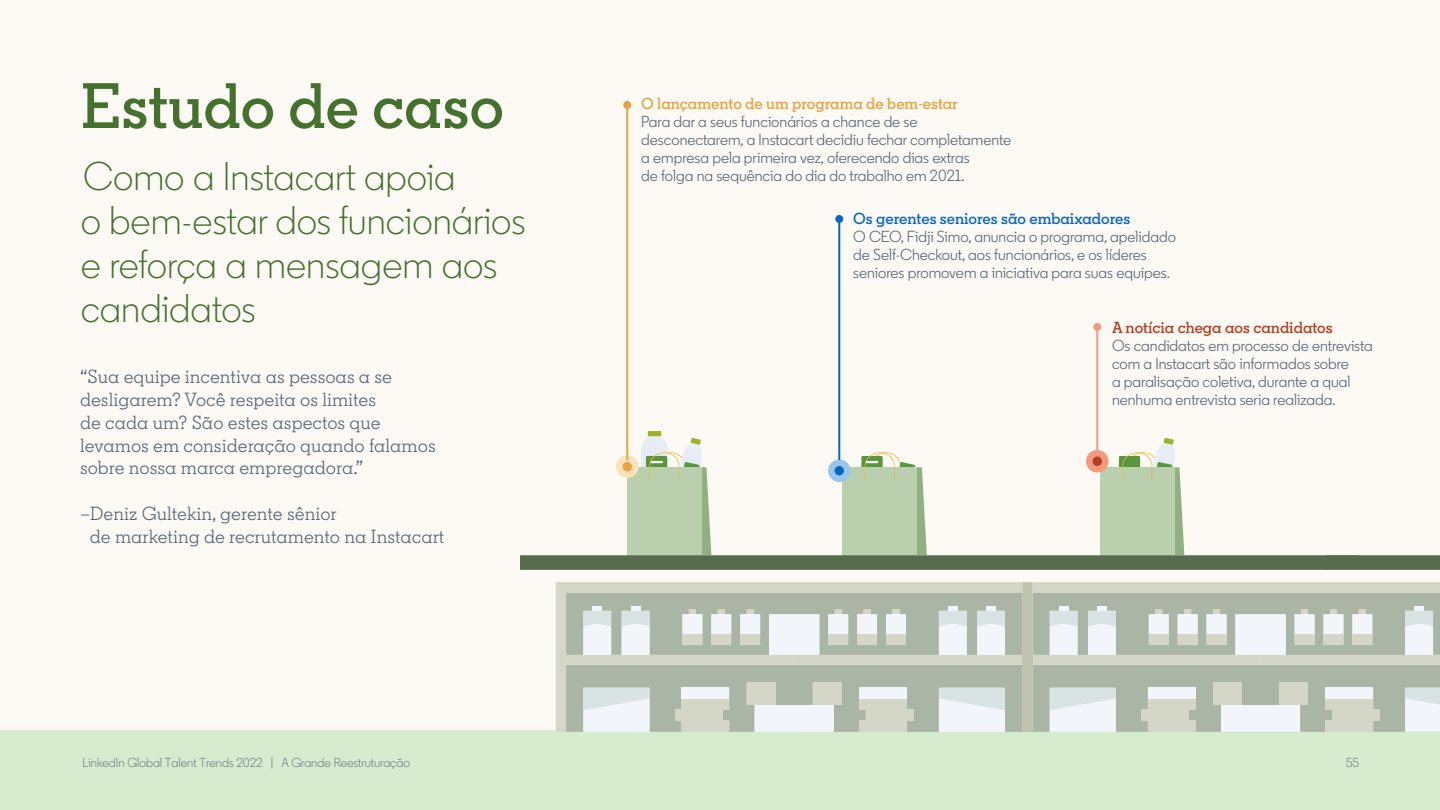
<style>
.page{position:relative;width:1440px;height:810px;background:#fdfaf5}
.page>*{position:absolute;margin:0;border:0;box-sizing:border-box;transform-origin:0 0}
.t1{font:600 64px "Community Slab";color:#44712e}
.t2{font:300 40px/44px "Community";color:#44712e}
.t3{font:19px/22.8px "Community Slab";color:#56687a}
.t4{font:16px/18px "Community";color:#56687a}
.t5{font:600 16px "Community Slab";color:#e7a33e}
.t6{font:600 16px "Community Slab";color:#0a66c2}
.t7{font:600 16px "Community Slab";color:#b24020}
.t8{font:300 13px "Community";color:#56687a}
</style>
<div class="page">
<div style="left:0;top:730px;width:1440px;height:80px;background:#d7ebce"></div>
<div style="left:648px;top:431px;width:13px;height:5px;background:#9eb32b"></div>
<svg style="left:556px;top:582px;width:10px;height:150px"></svg>
<svg style="left:566px;top:582px;width:874px;height:150px"></svg>
<svg style="left:520px;top:434px;width:920px;height:136px"></svg>
<div style="left:616px;top:455px;width:23px;height:23px;background:#fce2ba;border-radius:50%"></div>
<div style="left:623px;top:462px;width:9px;height:9px;background:#e7a33e;border-radius:50%"></div>
<div style="left:828px;top:459px;width:23px;height:23px;background:#99c7eb;border-radius:50%"></div>
<div style="left:835px;top:466px;width:9px;height:9px;background:#0a66c2;border-radius:50%"></div>
<div style="left:1086px;top:450px;width:23px;height:23px;background:#f5987e;border-radius:50%"></div>
<div style="left:1093px;top:457px;width:9px;height:9px;background:#b24020;border-radius:50%"></div>
<hr style="left:626px;top:105px;width:2px;height:355px;background:#e7a33e">
<div style="left:623px;top:101px;width:8px;height:8px;background:#e7a33e;border-radius:50%"></div>
<hr style="left:838px;top:219px;width:2px;height:241px;background:#0a66c2">
<div style="left:835px;top:215px;width:8px;height:8px;background:#0a66c2;border-radius:50%"></div>
<hr style="left:1096px;top:327px;width:2px;height:128px;background:#f5987e">
<div style="left:1093px;top:323px;width:8px;height:8px;background:#f5987e;border-radius:50%"></div>
<p class="t1" style="left:80px;top:66px;width:425px">Estudo de caso</p>
<p class="t2" style="left:81px;top:154px;width:446px">Como a Instacart apoia<br>o bem-estar dos funcionários e reforça a mensagem aos candidatos</p>
<p class="t3" style="left:80px;top:365px;width:357px">“Sua equipe incentiva as pessoas a se desligarem? Você respeita os limites<br>de cada um? São estes aspectos que levamos em consideração quando falamos sobre nossa marca empregadora.”</p>
<p class="t3" style="left:90px;top:502px;width:356px;text-indent:-10px">–Deniz Gultekin, gerente sênior<br>de marketing de recrutamento na Instacart</p>
<p class="t5" style="left:641px;top:94px;width:318px">O lançamento de um programa de bem-estar</p>
<p class="t4" style="left:641px;top:113px;width:372px">Para dar a seus funcionários a chance de se desconectarem, a Instacart decidiu fechar completamente a empresa pela primeira vez, oferecendo dias extras<br>de folga na sequência do dia do trabalho em 2021.</p>
<p class="t6" style="left:853px;top:209px;width:279px">Os gerentes seniores são embaixadores</p>
<p class="t4" style="left:853px;top:228px;width:324px">O CEO, Fidji Simo, anuncia o programa, apelidado de Self-Checkout, aos funcionários, e os líderes seniores promovem a iniciativa para suas equipes.</p>
<p class="t7" style="left:1112px;top:318px;width:222px">A notícia chega aos candidatos</p>
<p class="t4" style="left:1112px;top:337px;width:262px">Os candidatos em processo de entrevista com a Instacart são informados sobre<br>a paralisação coletiva, durante a qual nenhuma entrevista seria realizada.</p>
<p class="t8" style="left:83px;top:754px;width:329px">LinkedIn Global Talent Trends 2022 | A Grande Reestruturação</p>
<p class="t8" style="left:1346px;top:754px;width:15px">55</p>
</div>
